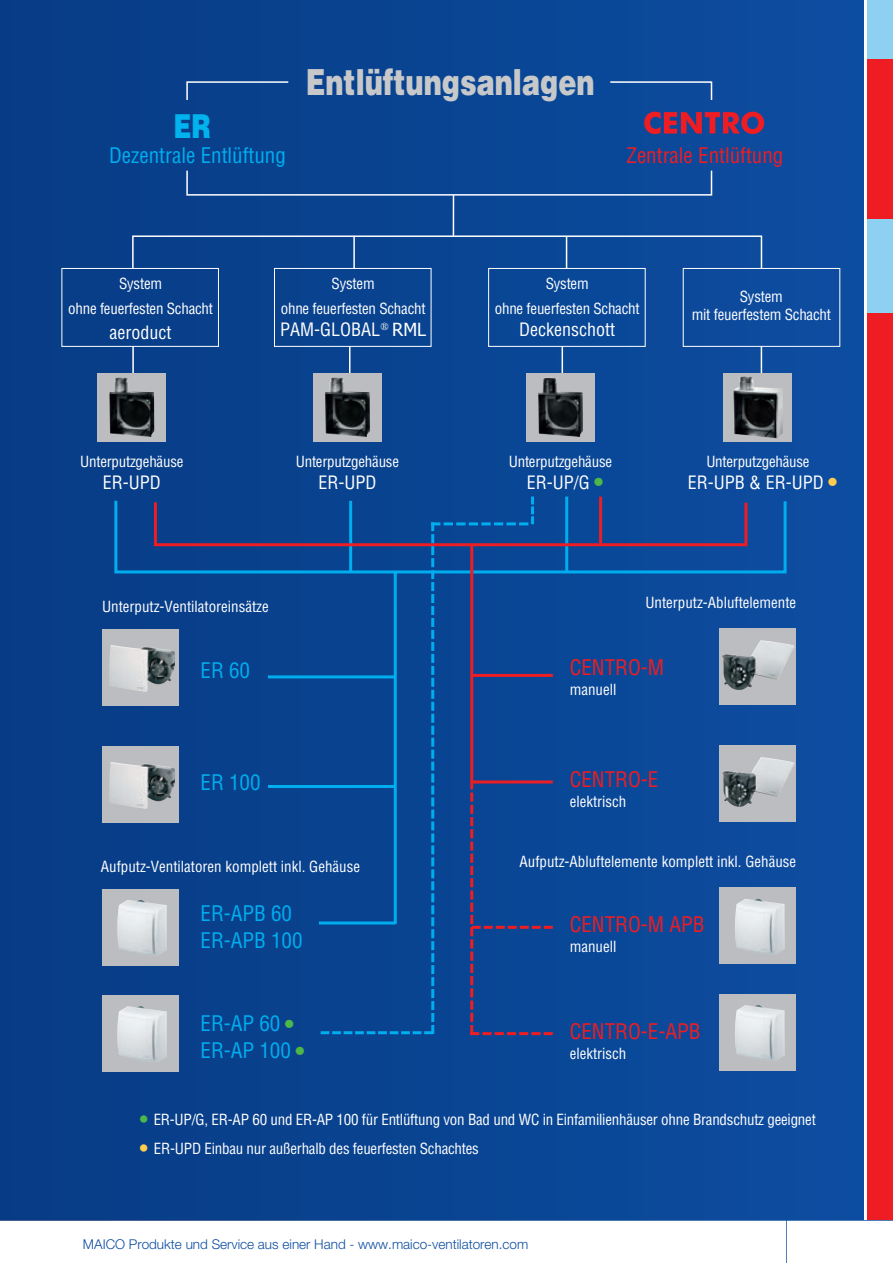
<style>
.page{position:relative;width:893px;height:1263px;background:#fff}
.page>*{position:absolute;margin:0;border:0;box-sizing:border-box;transform-origin:0 0}
.t1{font:900 36px "Helvetica";color:#c7c8ca;scale:.76 1}
.t2{font:900 33px "Helvetica";color:#00b3ef;scale:.76 1}
.t3{font:condensed 21px/27px "Helvetica";color:#00aeef}
.t4{font:condensed 21px "Helvetica";color:#ee1d23}
.t5{font:condensed 18px "Helvetica";color:#fff}
.t6{font:condensed 15px/25.2px "Helvetica";letter-spacing:-.015em;color:#fff;text-align:center}
.t7{font:300 13.5px "Helvetica Neue LT";color:#0d4da1}
.s1{font-family:"Tahoma";font-stretch:normal}
.s2{font-size:27px;color:#4cb848}
.s3{font-size:27px;color:#fecc4e}
.s4{font-size:24px;color:#4cb848}
.s5{font-size:24px;color:#fecc4e}
</style>
<div class="page">
<div style="left:0;top:0;width:863px;height:1221px;background:linear-gradient(to right,#073b84,#0d4da1)"></div>
<div style="left:867px;top:0;width:26px;height:1263px;background:#ee1d23"></div>
<div style="left:0;top:1220px;width:893px;height:43px;background:#fff"></div>
<svg style="left:644px;top:112px;width:120px;height:22px;background:#8a3057"></svg>
<div style="left:683px;top:268px;width:157px;height:79px;border:1px solid #fff"></div>
<hr style="left:132px;top:346px;width:2px;height:36px;background:#fff">
<hr style="left:349px;top:346px;width:1px;height:33px;background:#fff">
<hr style="left:562px;top:346px;width:1px;height:33px;background:#fff">
<hr style="left:761px;top:346px;width:1px;height:33px;background:#fff">
<div style="left:274px;top:268px;width:157px;height:79px;border:1px solid #fff"></div>
<div style="left:62px;top:268px;width:157px;height:79px;border:1px solid #fff"></div>
<div style="left:488px;top:268px;width:158px;height:79px;border:1px solid #fff"></div>
<div style="left:98px;top:373px;width:68px;height:68px;background:#bcbdc0"></div>
<img style="left:109px;top:378px;width:45px;height:59px">
<div style="left:313px;top:373px;width:68px;height:68px;background:#bcbdc0"></div>
<img style="left:325px;top:378px;width:45px;height:59px">
<div style="left:526px;top:373px;width:68px;height:68px;background:#bcbdc0"></div>
<img style="left:538px;top:378px;width:45px;height:59px">
<div style="left:724px;top:373px;width:68px;height:68px;background:#bcbdc0"></div>
<img style="left:733px;top:376px;width:50px;height:62px">
<div style="left:720px;top:628px;width:76px;height:77px;background:#bcbdc0"></div>
<img style="left:749px;top:640px;width:45px;height:48px">
<div style="left:720px;top:745px;width:76px;height:77px;background:#bcbdc0"></div>
<img style="left:749px;top:757px;width:45px;height:47px">
<div style="left:720px;top:888px;width:76px;height:76px;background:#bcbdc0"></div>
<img style="left:749px;top:899px;width:35px;height:55px">
<div style="left:720px;top:994px;width:76px;height:76px;background:#bcbdc0"></div>
<img style="left:735px;top:1005px;width:49px;height:56px">
<div style="left:102px;top:629px;width:77px;height:77px;background:#bcbdc0"></div>
<img style="left:110px;top:645px;width:42px;height:47px">
<div style="left:102px;top:746px;width:77px;height:77px;background:#bcbdc0"></div>
<img style="left:110px;top:762px;width:42px;height:47px">
<div style="left:102px;top:889px;width:77px;height:76px;background:#bcbdc0"></div>
<img style="left:117px;top:900px;width:35px;height:54px">
<div style="left:102px;top:995px;width:77px;height:76px;background:#bcbdc0"></div>
<img style="left:117px;top:1006px;width:50px;height:55px">
<svg style="left:186px;top:81px;width:104px;height:20px;background:#1e5095"></svg>
<svg style="left:609px;top:81px;width:104px;height:20px;background:#2058a2"></svg>
<svg style="left:186px;top:169px;width:527px;height:27px;background:#184f99"></svg>
<svg style="left:131px;top:235px;width:632px;height:34px;background:#1b519a"></svg>
<hr style="left:453px;top:195px;width:1px;height:42px;background:#fff">
<hr style="left:566px;top:236px;width:1px;height:33px;background:#fff">
<hr style="left:353px;top:236px;width:2px;height:33px;background:#fff">
<svg style="left:113px;top:498px;width:675px;height:77px;background:#094f9d"></svg>
<svg style="left:152px;top:496px;width:597px;height:539px;background:#144b94"></svg>
<div style="left:867px;top:0;width:26px;height:58px;background:#8ed0f2"></div>
<div style="left:867px;top:219px;width:26px;height:94px;background:#8ed0f2"></div>
<h2 class="t2" style="left:174px;top:105px;width:51px">ER</h2>
<h3 class="t3" style="left:109px;top:142px;width:178px">Dezentrale Entlüftung</h3>
<h1 class="t1" style="left:306px;top:58px;width:382px">Entlüftungsanlagen</h1>
<h3 class="t4" style="left:626px;top:143px;width:158px">Zentrale Entlüftung</h3>
<p class="t6" style="left:68px;top:270px;width:146px">System<br>ohne feuerfesten Schacht</p>
<p class="t5" style="left:110px;top:321px;width:63px">aeroduct</p>
<p class="t6" style="left:80px;top:449px;width:105px">Unterputzgehäuse</p>
<p class="t5" style="left:103px;top:472px;width:59px">ER-UPD</p>
<p class="t6" style="left:281px;top:270px;width:146px">System<br>ohne feuerfesten Schacht</p>
<p class="t5" style="left:280px;top:318px;width:148px">PAM-GLOBAL<sup>®</sup> <span class="s1">RML</span></p>
<p class="t6" style="left:296px;top:449px;width:105px">Unterputzgehäuse</p>
<p class="t5" style="left:318px;top:472px;width:59px">ER-UPD</p>
<p class="t6" style="left:495px;top:270px;width:146px">System<br>ohne feuerfesten Schacht</p>
<p class="t5" style="left:519px;top:318px;width:97px">Deckenschott</p>
<p class="t6" style="left:509px;top:449px;width:105px">Unterputzgehäuse</p>
<p class="t5" style="left:527px;top:472px;width:78px">ER-UP/G <span class="s2">•</span></p>
<p class="t6" style="left:692px;top:287px;width:141px;line-height:18px">System<br>mit feuerfestem Schacht</p>
<p class="t6" style="left:706px;top:449px;width:105px">Unterputzgehäuse</p>
<p class="t5" style="left:688px;top:472px;width:151px">ER-UPB &amp; ER-UPD <span class="s3">•</span></p>
<p class="t6" style="left:102px;top:593px;width:168px">Unterputz-Ventilatoreinsätze</p>
<p class="t6" style="left:645px;top:590px;width:152px">Unterputz-Abluftelemente</p>
<h3 class="t3" style="left:201px;top:657px;width:51px">ER 60</h3>
<h3 class="t3" style="left:201px;top:768px;width:62px">ER 100</h3>
<p class="t6" style="left:101px;top:853px;width:261px">Aufputz-Ventilatoren komplett inkl. Gehäuse</p>
<h3 class="t3" style="left:201px;top:899px;width:104px">ER-APB 60<br>ER-APB 100</h3>
<h3 class="t3" style="left:201px;top:1010px;width:105px">ER-AP 60 <span class="s2">•<br></span>ER-AP 100 <span class="s2">•</span></h3>
<h3 class="t4" style="left:570px;top:654px;width:96px">CENTRO-M</h3>
<p class="t6" style="left:570px;top:677px;width:48px">manuell</p>
<h3 class="t4" style="left:570px;top:766px;width:90px">CENTRO-E</h3>
<p class="t6" style="left:570px;top:789px;width:58px">elektrisch</p>
<p class="t6" style="left:520px;top:849px;width:278px">Aufputz-Abluftelemente komplett inkl. Gehäuse</p>
<h3 class="t4" style="left:570px;top:911px;width:136px">CENTRO-M APB</h3>
<p class="t6" style="left:570px;top:934px;width:48px">manuell</p>
<h3 class="t4" style="left:570px;top:1018px;width:132px">CENTRO-E-APB</h3>
<p class="t6" style="left:570px;top:1040px;width:58px">elektrisch</p>
<p class="t6" style="left:140px;top:1107px;width:678px"><span class="s4">•</span> ER-UP/G, ER-AP 60 und ER-AP 100 für Entlüftung von Bad und WC in Einfamilienhäuser ohne Brandschutz geeignet</p>
<p class="t6" style="left:140px;top:1136px;width:341px"><span class="s5">•</span> ER-UPD Einbau nur außerhalb des feuerfesten Schachtes</p>
<p class="t7" style="left:83px;top:1235px;width:447px">MAICO Produkte und Service aus einer Hand - www.maico-ventilatoren.com</p>
</div>
